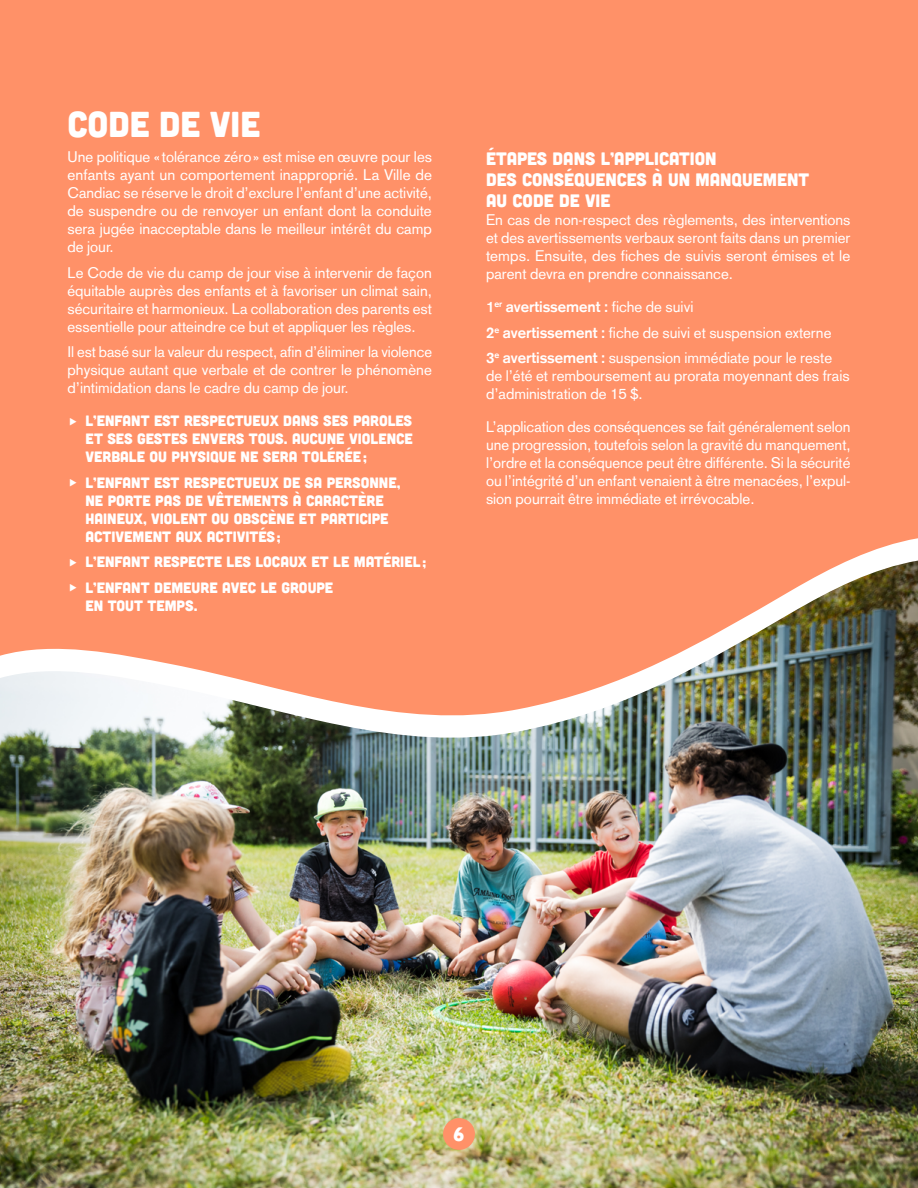
<style>
.page{position:relative;width:918px;height:1188px;background:#fff}
.page>*{position:absolute;margin:0;border:0;box-sizing:border-box;transform-origin:0 0}
.t1{font:36px "Cubano";color:#fff}
.t2{font:19.5px "Cubano";color:#fff}
.t3{font:18px/21px "Cubano";color:#fff}
.t4{font:15px/18px "Akzidenz Grotesk";color:#fff;text-align:justify}
.t5{font:15px/18px "Cubano";color:#fff}
.s1{font-weight:700}
</style>
<div class="page">
<div style="left:0;top:0;width:918px;height:747px;background:#ff9168"></div>
<img style="left:0;top:561px;width:918px;height:627px">
<div style="left:443px;top:1118px;width:32px;height:32px;background:#ff9168;border-radius:50%"></div>
<svg style="left:70px;top:561px;width:7px;height:5px"></svg>
<svg style="left:70px;top:584px;width:7px;height:7px"></svg>
<h1 class="t1" style="left:68px;top:101px;width:194px">CODE DE VIE</h1>
<p class="t4" style="left:68px;top:148px;width:366px">Une politique « tolérance zéro» est mise en œuvre pour les enfants ayant un comportement inapproprié. La Ville de Candiac se réserve le droit d’exclure l’enfant d’une activité, de suspendre ou de renvoyer un enfant dont la conduite sera jugée inacceptable dans le meilleur intérêt du camp de jour.</p>
<p class="t4" style="left:68px;top:264px;width:366px">Le Code de vie du camp de jour vise à intervenir de façon équitable auprès des enfants et à favoriser un climat sain, sécuritaire et harmonieux. La collaboration des parents est essentielle pour atteindre ce but et appliquer les règles.</p>
<p class="t4" style="left:68px;top:343px;width:366px">Il est basé sur la valeur du respect, afin d’éliminer la violence physique autant que verbale et de contrer le phénomène d’intimidation dans le cadre du camp de jour.</p>
<p class="t5" style="left:86px;top:411px;width:329px;text-align:justify">L’ENFANT EST RESPECTUEUX DANS SES PAROLES ET SES GESTES ENVERS TOUS. AUCUNE VIOLENCE VERBALE OU PHYSIQUE NE SERA TOLÉRÉE;</p>
<p class="t5" style="left:86px;top:473px;width:316px">L’ENFANT EST RESPECTUEUX DE SA PERSONNE, NE PORTE PAS DE VÊTEMENTS À CARACTÈRE HAINEUX, VIOLENT OU OBSCÈNE ET PARTICIPE ACTIVEMENT AUX ACTIVITÉS;</p>
<p class="t5" style="left:86px;top:549px;width:342px;line-height:25.5px">L’ENFANT RESPECTE LES LOCAUX ET LE MATÉRIEL;<br>L’ENFANT DEMEURE AVEC LE GROUPE</p>
<p class="t5" style="left:86px;top:596px;width:113px">EN TOUT TEMPS.</p>
<p class="t3" style="left:486px;top:148px;width:325px">ÉTAPES DANS L’APPLICATION<br>DES CONSÉQUENCES À UN MANQUEMENT<br>AU CODE DE VIE</p>
<p class="t4" style="left:486px;top:211px;width:366px">En cas de non-respect des règlements, des interventions et des avertissements verbaux seront faits dans un premier temps. Ensuite, des fiches de suivis seront émises et le parent devra en prendre connaissance.</p>
<p class="t4" style="left:486px;top:294px;width:348px;line-height:25.5px;text-align:left"><span class="s1">1</span><sup>er</sup> <span class="s1">avertissement :</span> fiche de suivi<br><span class="s1">2</span><sup>e</sup> <span class="s1">avertissement :</span> fiche de suivi et suspension externe<br><span class="s1">3</span><sup>e</sup> <span class="s1">avertissement :</span> suspension immédiate pour le reste</p>
<p class="t4" style="left:486px;top:367px;width:365px">de l’été et remboursement au prorata moyennant des frais d’administration de 15 $.</p>
<p class="t4" style="left:486px;top:418px;width:366px">L’application des conséquences se fait généralement selon une progression, toutefois selon la gravité du manquement, l’ordre et la conséquence peut être différente. Si la sécurité ou l’intégrité d’un enfant venaient à être menacées, l’expul&shy;sion pourrait être immédiate et irrévocable.</p>
<h2 class="t2" style="left:454px;top:1122px;width:12px">6</h2>
</div>
